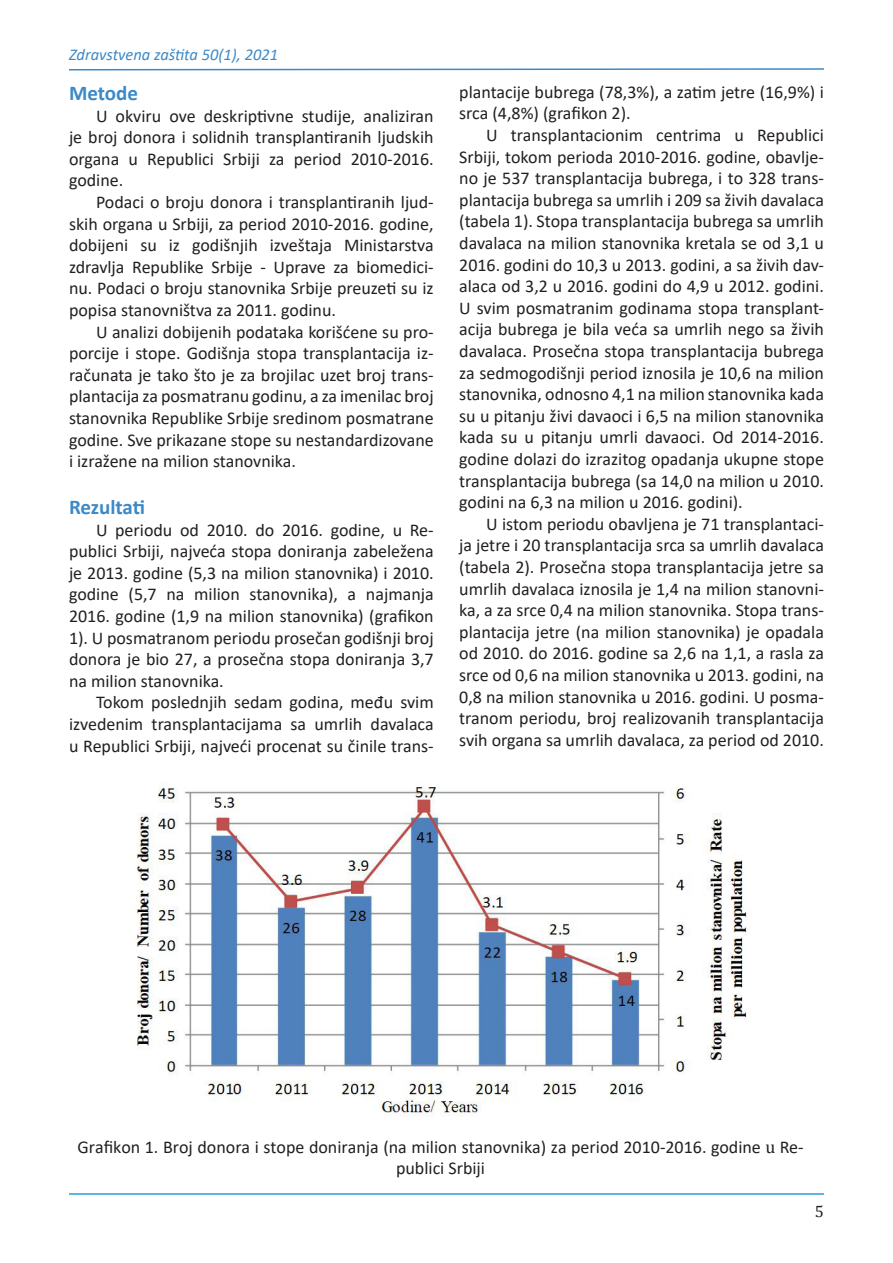
<style>
.page{position:relative;width:893px;height:1263px;background:#fff}
.page>*{position:absolute;margin:0;border:0;box-sizing:border-box;transform-origin:0 0}
.Calibri_text{font:700 21px "Calibri";letter-spacing:-.005em;color:#3c89c8}
.Calibri_text-2{font:18px/21.6px "Calibri";color:#231f20;text-align:justify}
.tekst{font:18px/21.6px "Calibri";color:#231f20;text-align:center}
.t1{font:italic 16.5px "Calibri";color:#3c89c8}
.t2{font:16.5px "Cambria";color:#231f20}
.s1{font-family:"Cambria"}
</style>
<div class="page">
<hr style="left:69px;top:1193px;width:755px;height:2px;background:#2a9dd7">
<svg style="left:69px;top:68px;width:755px;height:3px"></svg>
<img style="left:135px;top:783px;width:616px;height:332px">
<p class="t1" style="left:69px;top:43px;width:211px">Zdravstvena zaštita 50(1), 2021</p>
<p class="Calibri_text" style="left:69px;top:78px;width:70px">Metode</p>
<p class="Calibri_text-2" style="left:69px;top:104px;width:366px;text-indent:27px">U okviru ove deskriptivne studije, analiziran je broj donora i solidnih transplantiranih ljudskih organa u Republici Srbiji za period 2010-2016. godine.</p>
<p class="Calibri_text-2" style="left:69px;top:191px;width:366px;text-indent:27px">Podaci o broju donora i transplantiranih ljud&shy;skih organa u Srbiji, za period 2010-2016. godine, dobijeni su iz godišnjih izveštaja Ministarstva zdravlja Republike Srbije - Uprave za biomedici&shy;nu. Podaci o broju stanovnika Srbije preuzeti su iz popisa stanovništva za 2011. godinu.</p>
<p class="Calibri_text-2" style="left:69px;top:320px;width:366px;text-indent:27px">U analizi dobijenih podataka korišćene su pro&shy;porcije i stope. Godišnja stopa transplantacija iz&shy;računata je tako što je za brojilac uzet broj trans&shy;plantacija za posmatranu godinu, a za imenilac broj stanovnika Republike Srbije sredinom posmatrane godine. Sve prikazane stope su nestandardizovane i izražene na milion stanovnika.</p>
<p class="Calibri_text" style="left:69px;top:492px;width:78px">Rezultati</p>
<p class="Calibri_text-2" style="left:69px;top:518px;width:366px;text-indent:27px">U periodu od 2010. do 2016. godine, u Re&shy;publici Srbiji, najveća stopa doniranja zabeležena je 2013. godine (5,3 na milion stanovnika) i 2010. godine (5,7 na milion stanovnika), a najmanja 2016. godine (1,9 na milion stanovnika) (grafikon 1). U posmatranom periodu prosečan godišnji broj donora je bio 27, a prosečna stopa doniranja 3,7 na milion stanovnika.</p>
<p class="Calibri_text-2" style="left:69px;top:691px;width:366px;text-indent:27px">Tokom poslednjih sedam godina, među svim izvedenim transplantacijama sa umrlih davalaca u Republici Srbiji, najveći procenat su činile trans-</p>
<p class="Calibri_text-2" style="left:459px;top:80px;width:366px">plantacije bubrega (78,3%), a zatim jetre (16,9%) i srca (4,8%) (grafikon 2).</p>
<p class="Calibri_text-2" style="left:459px;top:124px;width:366px;text-indent:27px">U transplantacionim centrima u Republici Srbiji, tokom perioda 2010-2016. godine, obavlje&shy;no je 537 transplantacija bubrega, i to 328 trans&shy;plantacija bubrega sa umrlih i 209 sa živih davalaca (tabela 1). Stopa transplantacija bubrega sa umrlih davalaca na milion stanovnika kretala se od 3,1 u 2016. godini do 10,3 u 2013. godini, a sa živih dav&shy;alaca od 3,2 u 2016. godini do 4,9 u 2012. godini.<br>U svim posmatranim godinama stopa transplant&shy;acija bubrega je bila veća sa umrlih nego sa živih davalaca. Prosečna stopa transplantacija bubrega za sedmogodišnji period iznosila je 10,6 na milion stanovnika, odnosno 4,1 na milion stanovnika kada su u pitanju živi davaoci i 6,5 na milion stanovnika kada su u pitanju umrli davaoci. Od 2014-2016. godine dolazi do izrazitog opadanja ukupne stope transplantacija bubrega (sa 14,0 na milion u 2010. godini na 6,3 na milion u 2016. godini).</p>
<p class="Calibri_text-2" style="left:459px;top:512px;width:366px;text-indent:27px">U istom periodu obavljena je 71 transplantaci&shy;ja jetre i 20 transplantacija srca sa umrlih davalaca (tabela 2). Prosečna stopa transplantacija jetre sa umrlih davalaca iznosila je 1,4 na milion stanovni&shy;ka, a za srce 0,4 na milion stanovnika. Stopa trans&shy;plantacija jetre (na milion stanovnika) je opadala od 2010. do 2016. godine sa 2,6 na 1,1, a rasla za srce od 0,6 na milion stanovnika u 2013. godini, na 0,8 na milion stanovnika u 2016. godini. U posma&shy;tranom periodu, broj realizovanih transplantacija svih organa sa umrlih davalaca, za period od 2010.</p>
<p class="tekst" style="left:77px;top:1135px;width:728px">Grafikon 1. Broj donora i stope doniranja (na milion stanovnika) za period 2010-2016. godine <span class="s1">u</span> Re&shy;publici Srbiji</p>
<p class="t2" style="left:815px;top:1201px;width:11px">5</p>
</div>
